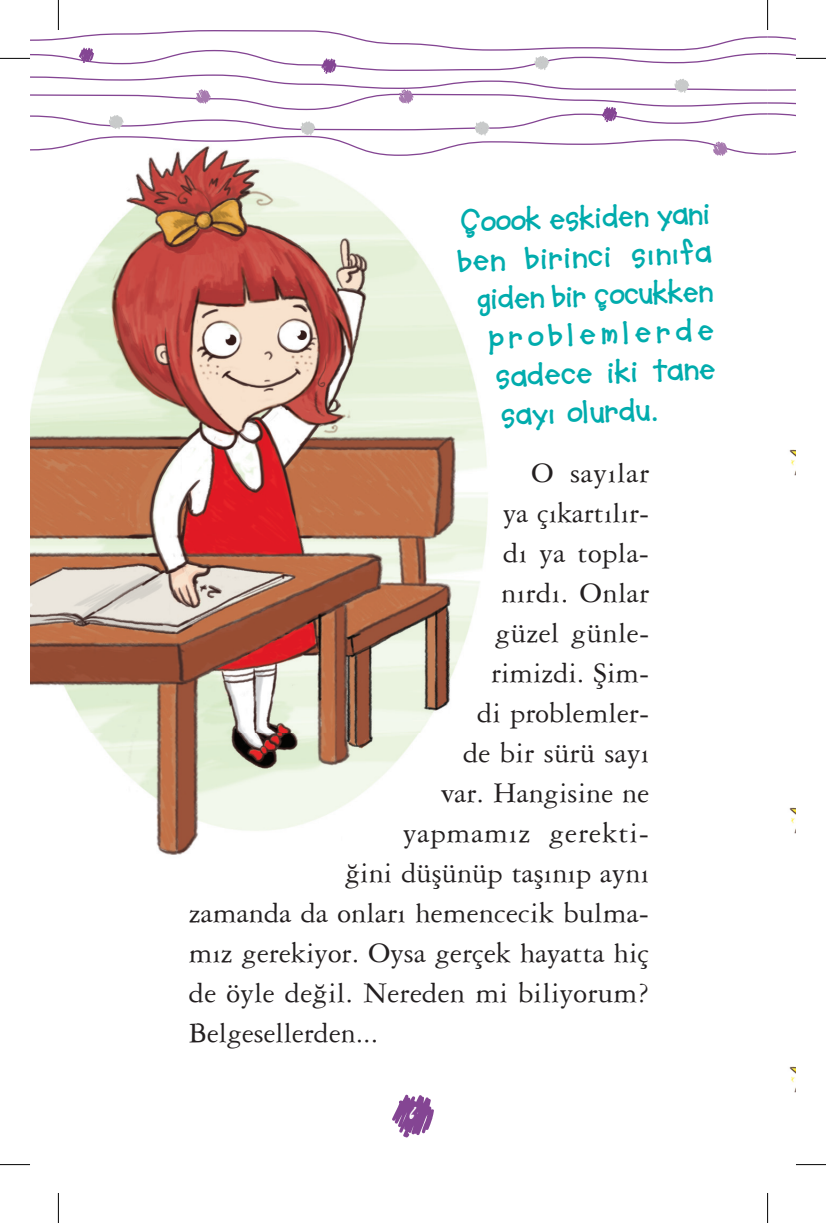
<style>
.page{position:relative;width:826px;height:1223px;background:#fff}
.page>*{position:absolute;margin:0;border:0;box-sizing:border-box;transform-origin:0 0}
.t1{font:700 33px "Soup Bone";color:#00acad}
.t2{font:30px "Garamond Three";letter-spacing:.005em;color:#231f20}
.t3{font:30px "Garamond Three";letter-spacing:.03em;color:#231f20}
.t4{font:30px "Garamond Three";letter-spacing:.025em;color:#231f20}
.t5{font:24px "Matolica";color:#fff}
</style>
<div class="page">
<img style="left:30px;top:156px;width:458px;height:577px">
<img style="left:92px;top:733px;width:327px;height:122px">
<svg style="left:392px;top:1094px;width:42px;height:43px"></svg>
<svg style="left:30px;top:30px;width:765px;height:126px"></svg>
<img style="left:789px;top:449px;width:6px;height:27px">
<img style="left:789px;top:807px;width:6px;height:27px">
<img style="left:789px;top:1066px;width:6px;height:27px">
<hr style="left:0;top:58px;width:30px;height:1px;background:#000">
<hr style="left:795px;top:58px;width:30px;height:1px;background:#000">
<hr style="left:0;top:1164px;width:30px;height:1px;background:#000">
<hr style="left:795px;top:1164px;width:30px;height:1px;background:#000">
<hr style="left:58px;top:0;width:1px;height:30px;background:#000">
<hr style="left:58px;top:1192px;width:1px;height:30px;background:#000">
<hr style="left:767px;top:0;width:1px;height:30px;background:#000">
<hr style="left:767px;top:1192px;width:1px;height:30px;background:#000">
<p class="t1" style="left:459px;top:200px;width:251px;rotate:-2deg">Çoook eskiden yani</p>
<p class="t1" style="left:456px;top:239px;width:255px;rotate:-2deg">ben birinci sınıfa</p>
<p class="t1" style="left:476px;top:278px;width:238px;rotate:-2deg">giden bir çocukken</p>
<p class="t1" style="left:487px;top:316px;width:227px;rotate:-2deg">problemlerde</p>
<p class="t1" style="left:494px;top:355px;width:221px;rotate:-2deg">sadece iki tane</p>
<p class="t1" style="left:500px;top:393px;width:160px;rotate:-2deg">sayı olurdu.</p>
<p class="t4" style="left:531px;top:454px;width:119px">O sayılar</p>
<p class="t2" style="left:503px;top:494px;width:147px">ya çıkartılır-</p>
<p class="t2" style="left:503px;top:534px;width:147px">dı ya topla-</p>
<p class="t2" style="left:501px;top:574px;width:150px">nırdı. Onlar</p>
<p class="t2" style="left:495px;top:614px;width:156px">güzel günle-</p>
<p class="t2" style="left:491px;top:654px;width:159px">rimizdi. Şim-</p>
<p class="t2" style="left:477px;top:694px;width:174px">di problemler-</p>
<p class="t2" style="left:463px;top:734px;width:188px">de bir sürü sayı</p>
<p class="t2" style="left:441px;top:774px;width:210px">var. Hangisine ne</p>
<p class="t3" style="left:403px;top:814px;width:247px">yapmamız gerekti-</p>
<p class="t2" style="left:345px;top:854px;width:306px">ğini düşünüp taşınıp aynı</p>
<p class="t2" style="left:189px;top:894px;width:461px">zamanda da onları hemencecik bulma-</p>
<p class="t2" style="left:189px;top:934px;width:462px">mız gerekiyor. Oysa gerçek hayatta hiç</p>
<p class="t2" style="left:189px;top:974px;width:462px">de öyle değil. Nereden mi biliyorum?</p>
<p class="t2" style="left:189px;top:1014px;width:191px">Belgesellerden...</p>
<p class="t5" style="left:408px;top:1105px;width:12px">6</p>
</div>
